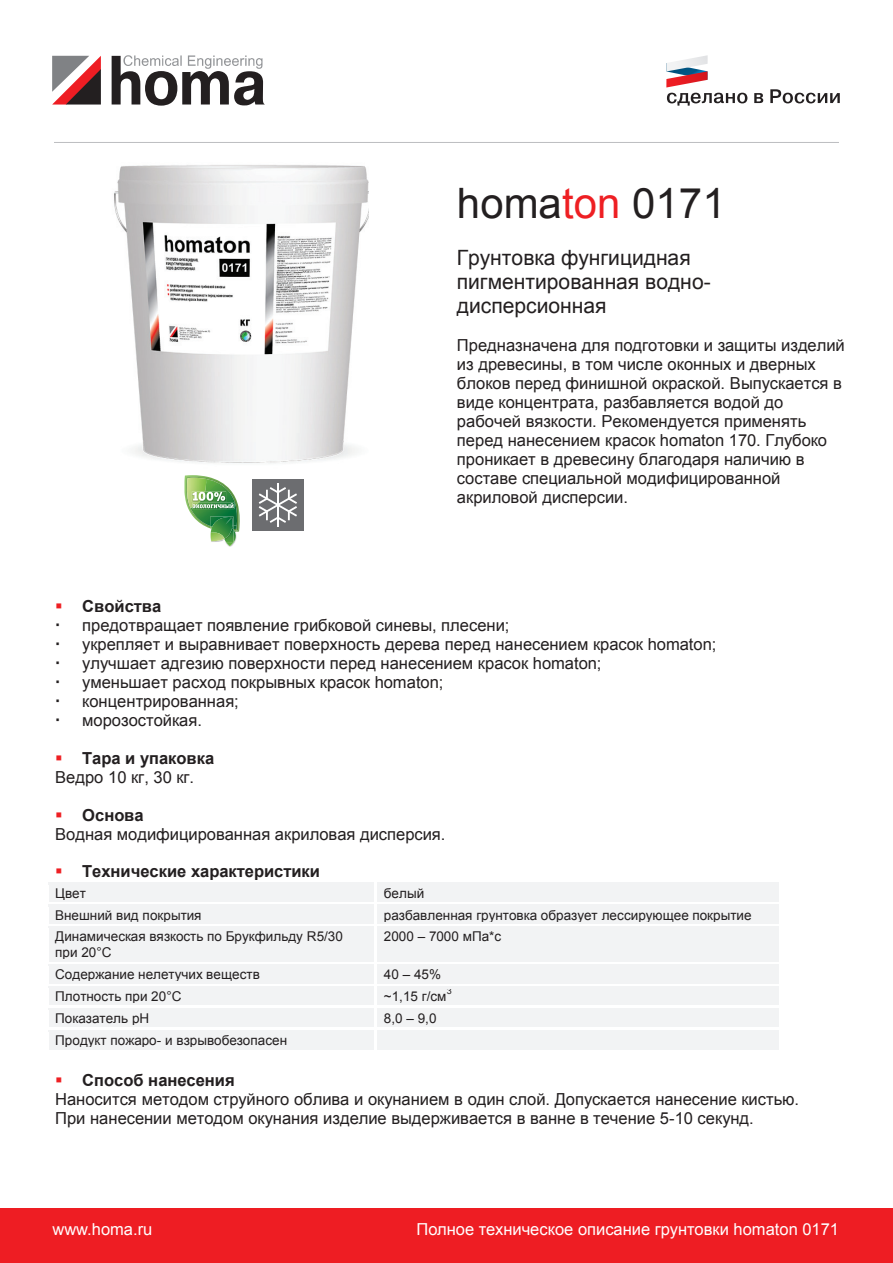
<style>
.page{position:relative;width:893px;height:1263px;background:#fff}
.page>*{position:absolute;margin:0;border:0;box-sizing:border-box;transform-origin:0 0}
.t1{font:42px "Arial";color:#231f20}
.t2{font:21px/24.2px "Arial";color:#231f20}
.t3{font:16.5px/19px "Arial";color:#231f20}
.t4{font:16.5px "Arial";color:#fff}
.t5{font:700 16.5px "Arial";color:#231f20}
.t6{font:13.5px/15.5px "Arial";color:#231f20}
.t7{font:13.5px "Arial";color:#231f20}
.t8{font:9px "Arial";color:#231f20}
.s1{color:#ee1f23}
.s2{font-weight:700}
.s3{font-style:inherit}
</style>
<div class="page">
<div style="left:48px;top:883px;width:327px;height:19px;background:#f2f3f4"></div>
<div style="left:377px;top:883px;width:403px;height:19px;background:#f2f3f4"></div>
<div style="left:48px;top:905px;width:327px;height:19px;background:#f2f3f4"></div>
<div style="left:377px;top:905px;width:403px;height:19px;background:#f2f3f4"></div>
<div style="left:48px;top:927px;width:327px;height:35px;background:#f2f3f4"></div>
<div style="left:377px;top:927px;width:403px;height:35px;background:#f2f3f4"></div>
<div style="left:48px;top:964px;width:327px;height:20px;background:#f2f3f4"></div>
<div style="left:377px;top:964px;width:403px;height:20px;background:#f2f3f4"></div>
<div style="left:48px;top:986px;width:327px;height:20px;background:#f2f3f4"></div>
<div style="left:377px;top:986px;width:403px;height:20px;background:#f2f3f4"></div>
<div style="left:48px;top:1008px;width:327px;height:20px;background:#f2f3f4"></div>
<div style="left:377px;top:1008px;width:403px;height:20px;background:#f2f3f4"></div>
<div style="left:48px;top:1030px;width:327px;height:20px;background:#f2f3f4"></div>
<div style="left:377px;top:1030px;width:403px;height:20px;background:#f2f3f4"></div>
<img style="left:114px;top:165px;width:254px;height:299px">
<svg style="left:52px;top:56px;width:49px;height:49px"></svg>
<svg style="left:112px;top:55px;width:153px;height:51px"></svg>
<svg style="left:666px;top:55px;width:81px;height:51px"></svg>
<svg style="left:754px;top:93px;width:9px;height:10px"></svg>
<svg style="left:770px;top:89px;width:70px;height:14px"></svg>
<hr style="left:54px;top:142px;width:785px;height:1px;background:#bcbdc0">
<div style="left:0;top:1209px;width:893px;height:54px;background:#ee1d23"></div>
<svg style="left:184px;top:475px;width:56px;height:71px"></svg>
<div style="left:252px;top:479px;width:51px;height:51px;background:#6c6d70"></div>
<hr style="left:277px;top:483px;width:2px;height:44px;background:#fff">
<svg style="left:259px;top:487px;width:38px;height:36px"></svg>
<h1 class="t1" style="left:457px;top:176px;width:270px">homa<span class="s1">ton</span> 0171</h1>
<p class="t2" style="left:457px;top:246px;width:255px">Грунтовка фунгицидная пигментированная водно&shy;дисперсионная</p>
<p class="t3" style="left:457px;top:336px;width:389px">Предназначена для подготовки и защиты изделий из древесины, в том числе оконных и дверных блоков перед финишной окраской. Выпускается в виде концентрата, разбавляется водой до рабочей вязкости. Рекомендуется применять перед нанесением красок homaton 170. Глубоко проникает в древесину благодаря наличию в составе специальной модифицированной акриловой дисперсии.</p>
<p class="t3" style="left:82px;top:597px;width:636px;text-indent:-27px"><span class="s1">▪</span> <span class="s2">Свойства<br></span>предотвращает появление грибковой синевы, плесени;<br>укрепляет и выравнивает поверхность дерева перед нанесением красок homaton; улучшает адгезию поверхности перед нанесением красок homaton;<br>уменьшает расход покрывных красок homaton;<br>концентрированная<span class="s3">;<br></span>морозостойкая.</p>
<p class="t3" style="left:55px;top:749px;width:161px"><span class="s1">▪</span> <span class="s2">Тара и упаковка<br></span>Ведро 10 кг, 30 кг.</p>
<p class="t3" style="left:55px;top:805px;width:392px"><span class="s1">▪</span> <span class="s2">Основа<br></span>Водная модифицированная акриловая дисперсия.</p>
<p class="t5" style="left:55px;top:860px;width:266px"><span class="s1">▪</span> Технические характеристики</p>
<p class="t6" style="left:55px;top:885px;width:32px">Цвет</p>
<p class="t6" style="left:384px;top:885px;width:42px">белый</p>
<p class="t6" style="left:55px;top:907px;width:148px">Внешний вид покрытия</p>
<p class="t6" style="left:384px;top:907px;width:369px">разбавленная грунтовка образует лессирующее покрытие</p>
<p class="t6" style="left:55px;top:929px;width:289px">Динамическая вязкость по Брукфильду <span class="s3">R5/30 </span>при 20°С</p>
<p class="t6" style="left:384px;top:929px;width:119px"><span class="s3">2000</span> – 7000 мПа*с</p>
<p class="t6" style="left:55px;top:966px;width:206px">Содержание нелетучих веществ</p>
<p class="t7" style="left:384px;top:965px;width:59px">40 <span class="s3">–</span> 45%</p>
<p class="t6" style="left:55px;top:988px;width:128px">Плотность при 20°С</p>
<p class="t6" style="left:384px;top:988px;width:64px">~1,15 г/см</p>
<p class="t8" style="left:447px;top:985px;width:7px">3</p>
<p class="t6" style="left:55px;top:1010px;width:96px">Показатель рН</p>
<p class="t7" style="left:384px;top:1009px;width:54px">8,0 <span class="s3">–</span> 9,0</p>
<p class="t6" style="left:55px;top:1032px;width:234px">Продукт пожаро<span class="s3">-</span> и взрывобезопасен</p>
<p class="t3" style="left:55px;top:1071px;width:745px"><span class="s1">▪</span> <span class="s2">Способ нанесения<br></span>Наносится методом струйного облива и окунанием в один слой. Допускается нанесение кистью.<br>При нанесении методом окунания изделие выдерживается в ванне в течение 5<span class="s3">-</span>10 секунд.</p>
<p class="t4" style="left:52px;top:1218px;width:101px">www.homa.ru</p>
<p class="t4" style="left:417px;top:1218px;width:424px">Полное техническое описание грунтовки homaton 0171</p>
</div>
